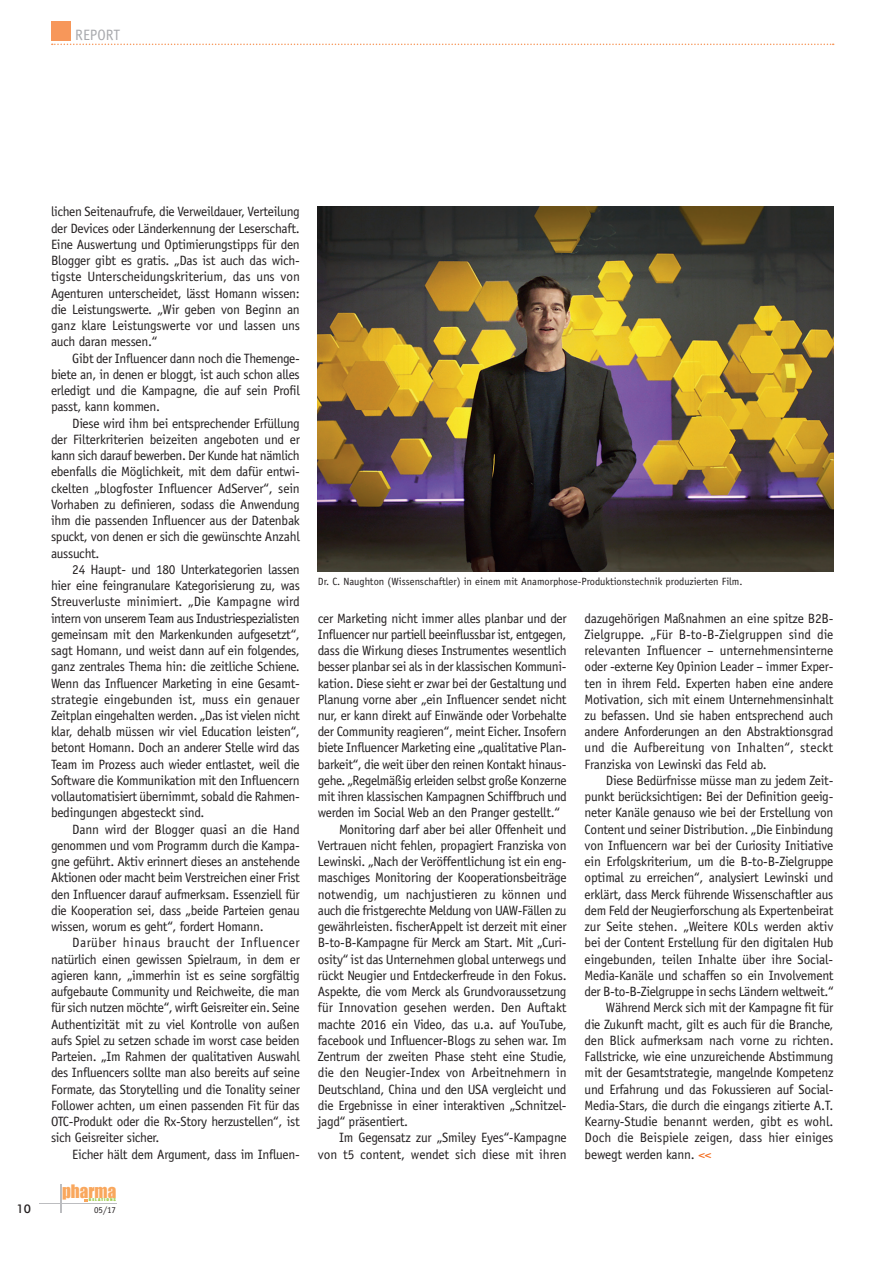
<style>
.page{position:relative;width:893px;height:1263px;background:#fff}
.page>*{position:absolute;margin:0;border:0;box-sizing:border-box;transform-origin:0 0}
.t1{font:17.1px "Impact";color:#f9a75d}
.t2{font:15px "Officina Sans";color:#a8a9ad}
.t3{font:13.5px/16.2px "Officina Sans";letter-spacing:-.02em;color:#231f20;text-align:justify}
.t4{font:13.5px "Officina Sans";color:#231f20}
.t5{font:13.5px "Officina Sans";letter-spacing:.005em;color:#231f20}
.t6{font:500 12px "Futura BT";color:#231f20}
.t7{font:10.5px "Officina Sans";color:#231f20}
.t8{font:9px "Officina Sans";color:#231f20}
.t9{font:3.6px "Impact";letter-spacing:.195em;color:#98ca45;scale:1.33 1}
.s1{color:#f36e21}
</style>
<div class="page">
<svg style="left:60px;top:1184px;width:1px;height:29px"></svg>
<hr style="left:39px;top:1203px;width:77px;height:1px;background:#bcbdc0">
<div style="left:51px;top:21px;width:19px;height:19px;background:#f7975a"></div>
<svg style="left:52px;top:44px;width:782px;height:1px"></svg>
<img style="left:318px;top:206px;width:515px;height:365px">
<p class="t2" style="left:75px;top:27px;width:47px">REPORT</p>
<p class="t3" style="left:51px;top:204px;width:250px">lichen Seitenaufrufe, die Verweildauer, Verteilung der Devices oder Länderkennung der Leserschaft.<br>Eine Auswertung und Optimierungstipps für den Blogger gibt es gratis. „Das ist auch das wich&shy;tigste Unterscheidungskriterium, das uns von Agenturen unterscheidet, lässt Homann wissen: die Leistungswerte. „Wir geben von Beginn an ganz klare Leistungswerte vor und lassen uns auch daran messen.“</p>
<p class="t3" style="left:51px;top:350px;width:250px;text-indent:21px">Gibt der Influencer dann noch die Themenge&shy;biete an, in denen er bloggt, ist auch schon alles erledigt und die Kampagne, die auf sein Profil passt, kann kommen.</p>
<p class="t3" style="left:51px;top:415px;width:250px;text-indent:21px">Diese wird ihm bei entsprechender Erfüllung der Filterkriterien beizeiten angeboten und er kann sich darauf bewerben. Der Kunde hat nämlich ebenfalls die Möglichkeit, mit dem dafür entwi&shy;ckelten „blogfoster Influencer AdServer“, sein Vorhaben zu definieren, sodass die Anwendung ihm die passenden Influencer aus der Datenbak spuckt, von denen er sich die gewünschte Anzahl aussucht.</p>
<p class="t3" style="left:51px;top:561px;width:250px;text-indent:21px">24 Haupt- und 180 Unterkategorien lassen hier eine feingranulare Kategorisierung zu, was Streuverluste minimiert. „Die Kampagne wird intern von unserem Team aus Industriespezialisten gemeinsam mit den Markenkunden aufgesetzt“, sagt Homann, und weist dann auf ein folgendes, ganz zentrales Thema hin: die zeitliche Schiene.<br>Wenn das Influencer Marketing in eine Gesamt&shy;strategie eingebunden ist, muss ein genauer Zeitplan eingehalten werden. „Das ist vielen nicht klar, dehalb müssen wir viel Education leisten“, betont Homann. Doch an anderer Stelle wird das Team im Prozess auch wieder entlastet, weil die Software die Kommunikation mit den Influencern vollautomatisiert übernimmt, sobald die Rahmen&shy;bedingungen abgesteckt sind.</p>
<p class="t3" style="left:51px;top:821px;width:250px;text-indent:21px">Dann wird der Blogger quasi an die Hand genommen und vom Programm durch die Kampa&shy;gne geführt. Aktiv erinnert dieses an anstehende Aktionen oder macht beim Verstreichen einer Frist den Influencer darauf aufmerksam. Essenziell für die Kooperation sei, dass „beide Parteien genau wissen, worum es geht“, fordert Homann.</p>
<p class="t3" style="left:51px;top:935px;width:250px;text-indent:21px">Darüber hinaus braucht der Influencer natürlich einen gewissen Spielraum, in dem er agieren kann, „immerhin ist es seine sorgfältig aufgebaute Community und Reichweite, die man für sich nutzen möchte“, wirft Geisreiter ein. Seine Authentizität mit zu viel Kontrolle von außen aufs Spiel zu setzen schade im worst case beiden Parteien. „Im Rahmen der qualitativen Auswahl des Influencers sollte man also bereits auf seine Formate, das Storytelling und die Tonality seiner Follower achten, um einen passenden Fit für das OTC-Produkt oder die Rx-Story herzustellen“, ist sich Geisreiter sicher.</p>
<p class="t3" style="left:72px;top:1146px;width:229px">Eicher hält dem Argument, dass im Influen-</p>
<p class="t1" style="left:62px;top:1178px;width:56px">pharma</p>
<p class="t9" style="left:89px;top:1197px;width:22px">RELATIONS</p>
<p class="t6" style="left:16px;top:1201px;width:16px">10</p>
<p class="t8" style="left:94px;top:1204px;width:23px">05/17</p>
<p class="t7" style="left:318px;top:575px;width:426px">Dr. C. Naughton (Wissenschaftler) in einem mit Anamorphose-Produktionstechnik produzierten Film.</p>
<p class="t3" style="left:318px;top:610px;width:250px">cer Marketing nicht immer alles planbar und der</p>
<p class="t3" style="left:318px;top:626px;width:250px">Influencer nur partiell beeinflussbar ist, entgegen,</p>
<p class="t3" style="left:318px;top:642px;width:250px">dass die Wirkung dieses Instrumentes wesentlich</p>
<p class="t3" style="left:318px;top:659px;width:250px">besser planbar sei als in der klassischen Kommuni-</p>
<p class="t3" style="left:318px;top:675px;width:250px">kation. Diese sieht er zwar bei der Gestaltung und</p>
<p class="t3" style="left:318px;top:691px;width:250px">Planung vorne aber „ein Influencer sendet nicht</p>
<p class="t3" style="left:318px;top:707px;width:250px">nur, er kann direkt auf Einwände oder Vorbehalte</p>
<p class="t3" style="left:318px;top:724px;width:250px">der Community reagieren“, meint Eicher. Insofern</p>
<p class="t3" style="left:318px;top:740px;width:250px">biete Influencer Marketing eine „qualitative Plan-</p>
<p class="t3" style="left:318px;top:756px;width:250px">barkeit“, die weit über den reinen Kontakt hinaus-</p>
<p class="t3" style="left:318px;top:772px;width:250px">gehe. „Regelmäßig erleiden selbst große Konzerne</p>
<p class="t3" style="left:318px;top:788px;width:250px">mit ihren klassischen Kampagnen Schiffbruch und</p>
<p class="t3" style="left:318px;top:805px;width:244px">werden im Social Web an den Pranger gestellt.“</p>
<p class="t3" style="left:339px;top:821px;width:229px">Monitoring darf aber bei aller Offenheit und</p>
<p class="t3" style="left:318px;top:837px;width:250px">Vertrauen nicht fehlen, propagiert Franziska von</p>
<p class="t3" style="left:318px;top:853px;width:250px">Lewinski. „Nach der Veröffentlichung ist ein eng-</p>
<p class="t3" style="left:318px;top:870px;width:250px">maschiges Monitoring der Kooperationsbeiträge</p>
<p class="t4" style="left:318px;top:886px;width:250px">notwendig, um nachjustieren zu können und</p>
<p class="t3" style="left:318px;top:902px;width:250px">auch die fristgerechte Meldung von UAW-Fällen zu</p>
<p class="t3" style="left:318px;top:918px;width:250px">gewährleisten. fischerAppelt ist derzeit mit einer</p>
<p class="t3" style="left:318px;top:935px;width:250px">B-to-B-Kampagne für Merck am Start. Mit „Curi-</p>
<p class="t3" style="left:318px;top:951px;width:250px">osity“ ist das Unternehmen global unterwegs und</p>
<p class="t3" style="left:318px;top:967px;width:250px">rückt Neugier und Entdeckerfreude in den Fokus.</p>
<p class="t3" style="left:318px;top:983px;width:250px">Aspekte, die vom Merck als Grundvoraussetzung</p>
<p class="t4" style="left:318px;top:1000px;width:250px">für Innovation gesehen werden. Den Auftakt</p>
<p class="t3" style="left:318px;top:1016px;width:250px">machte 2016 ein Video, das u.a. auf YouTube,</p>
<p class="t3" style="left:318px;top:1032px;width:250px">facebook und Influencer-Blogs zu sehen war. Im</p>
<p class="t3" style="left:318px;top:1048px;width:250px">Zentrum der zweiten Phase steht eine Studie,</p>
<p class="t4" style="left:318px;top:1065px;width:250px">die den Neugier-Index von Arbeitnehmern in</p>
<p class="t3" style="left:318px;top:1081px;width:250px">Deutschland, China und den USA vergleicht und</p>
<p class="t3" style="left:318px;top:1097px;width:250px">die Ergebnisse in einer interaktiven „Schnitzel-</p>
<p class="t3" style="left:318px;top:1113px;width:92px">jagd“ präsentiert.</p>
<p class="t3" style="left:339px;top:1130px;width:229px">Im Gegensatz zur „Smiley Eyes“-Kampagne</p>
<p class="t3" style="left:318px;top:1146px;width:250px">von t5 content, wendet sich diese mit ihren</p>
<p class="t3" style="left:585px;top:610px;width:250px">dazugehörigen Maßnahmen an eine spitze B2B-Zielgruppe. „Für B-to-B-Zielgruppen sind die relevanten Influencer – unternehmensinterne oder -externe Key Opinion Leader – immer Exper&shy;ten in ihrem Feld. Experten haben eine andere Motivation, sich mit einem Unternehmensinhalt zu befassen. Und sie haben entsprechend auch andere Anforderungen an den Abstraktionsgrad und die Aufbereitung von Inhalten“, steckt Franziska von Lewinski das Feld ab.</p>
<p class="t3" style="left:606px;top:772px;width:229px">Diese Bedürfnisse müsse man zu jedem Zeit-</p>
<p class="t3" style="left:585px;top:788px;width:250px">punkt berücksichtigen: Bei der Definition geeig-</p>
<p class="t3" style="left:585px;top:805px;width:250px">neter Kanäle genauso wie bei der Erstellung von</p>
<p class="t3" style="left:585px;top:821px;width:250px">Content und seiner Distribution. „Die Einbindung</p>
<p class="t3" style="left:585px;top:837px;width:250px">von Influencern war bei der Curiosity Initiative</p>
<p class="t3" style="left:585px;top:853px;width:250px">ein Erfolgskriterium, um die B-to-B-Zielgruppe</p>
<p class="t3" style="left:585px;top:870px;width:250px">optimal zu erreichen“, analysiert Lewinski und</p>
<p class="t3" style="left:585px;top:886px;width:250px">erklärt, dass Merck führende Wissenschaftler aus</p>
<p class="t3" style="left:585px;top:902px;width:250px">dem Feld der Neugierforschung als Expertenbeirat</p>
<p class="t3" style="left:585px;top:918px;width:250px">zur Seite stehen. „Weitere KOLs werden aktiv</p>
<p class="t3" style="left:585px;top:935px;width:250px">bei der Content Erstellung für den digitalen Hub</p>
<p class="t3" style="left:585px;top:951px;width:250px">eingebunden, teilen Inhalte über ihre Social-</p>
<p class="t3" style="left:585px;top:967px;width:250px">Media-Kanäle und schaffen so ein Involvement</p>
<p class="t3" style="left:585px;top:983px;width:250px">der B-to-B-Zielgruppe in sechs Ländern weltweit.“</p>
<p class="t3" style="left:606px;top:1000px;width:229px">Während Merck sich mit der Kampagne fit für</p>
<p class="t3" style="left:585px;top:1016px;width:250px">die Zukunft macht, gilt es auch für die Branche,</p>
<p class="t3" style="left:585px;top:1032px;width:250px">den Blick aufmerksam nach vorne zu richten.</p>
<p class="t3" style="left:585px;top:1048px;width:250px">Fallstricke, wie eine unzureichende Abstimmung</p>
<p class="t3" style="left:585px;top:1065px;width:250px">mit der Gesamtstrategie, mangelnde Kompetenz</p>
<p class="t3" style="left:585px;top:1081px;width:250px">und Erfahrung und das Fokussieren auf Social-</p>
<p class="t3" style="left:585px;top:1097px;width:250px">Media-Stars, die durch die eingangs zitierte A.T.</p>
<p class="t3" style="left:585px;top:1113px;width:250px">Kearny-Studie benannt werden, gibt es wohl.</p>
<p class="t5" style="left:585px;top:1130px;width:250px">Doch die Beispiele zeigen, dass hier einiges</p>
<p class="t3" style="left:585px;top:1146px;width:128px">bewegt werden kann. <span class="s1">&lt;&lt;</span></p>
</div>
